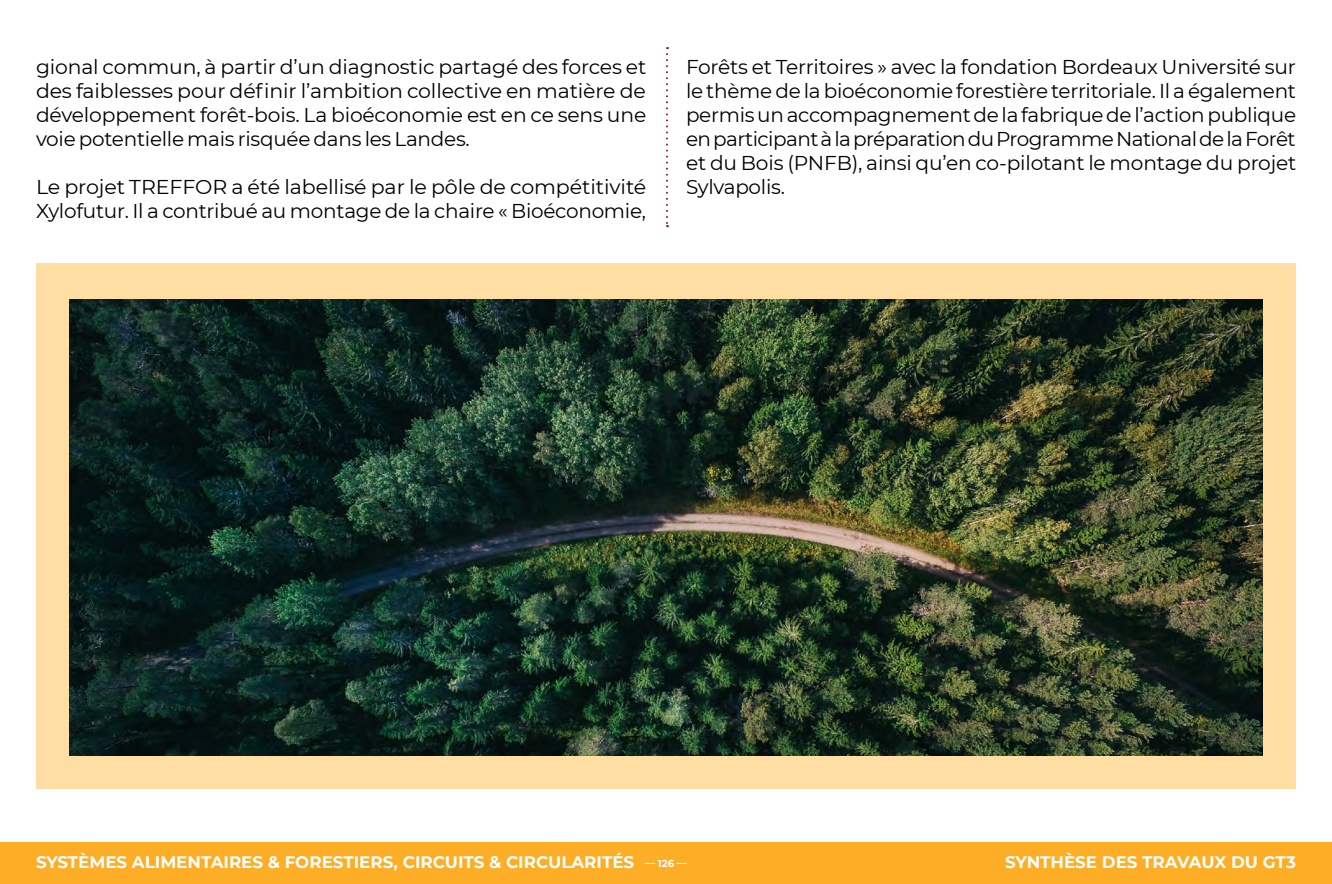
<style>
.page{position:relative;width:1332px;height:884px;background:#fff}
.page>*{position:absolute;margin:0;border:0;box-sizing:border-box;transform-origin:0 0}
.t1{font:20px/24px "Montserrat";letter-spacing:-.015em;color:#000;text-align:justify}
.t2{font:700 16.7px "Montserrat";color:#fff}
.t3{font:700 10px "Montserrat";color:#fff}
</style>
<div class="page">
<div style="left:0;top:842px;width:1332px;height:42px;background:#fdae26"></div>
<svg style="left:666px;top:47px;width:2px;height:180px"></svg>
<div style="left:36px;top:263px;width:1260px;height:526px;background:#ffdea3"></div>
<img style="left:69px;top:299px;width:1194px;height:456px">
<p class="t1" style="left:36px;top:54px;width:612px">gional commun, à partir d’un diagnostic partagé des forces et des faiblesses pour définir l’ambition collective en matière de développement forêt-bois. La bioéconomie est en ce sens une voie potentielle mais risquée dans les Landes.</p>
<p class="t1" style="left:36px;top:174px;width:612px">Le projet TREFFOR a été labellisé par le pôle de compétitivité<br>Xylofutur. Il a contribué au montage de la chaire « Bioéconomie,</p>
<p class="t1" style="left:686px;top:54px;width:612px">Forêts et Territoires » avec la fondation Bordeaux Université sur le thème de la bioéconomie forestière territoriale. Il a également permis un accompagnement de la fabrique de l’action publique en participant à la préparation du Programme National de la Forêt et du Bois (PNFB), ainsi qu’en co-pilotant le montage du projet Sylvapolis.</p>
<p class="t2" style="left:36px;top:850px;width:600px">SYSTÈMES ALIMENTAIRES &amp; FORESTIERS, CIRCUITS &amp; CIRCULARITÉS</p>
<p class="t2" style="left:1005px;top:850px;width:292px">SYNTHÈSE DES TRAVAUX DU GT3</p>
<p class="t3" style="left:645px;top:856px;width:43px">— 126 —</p>
</div>
